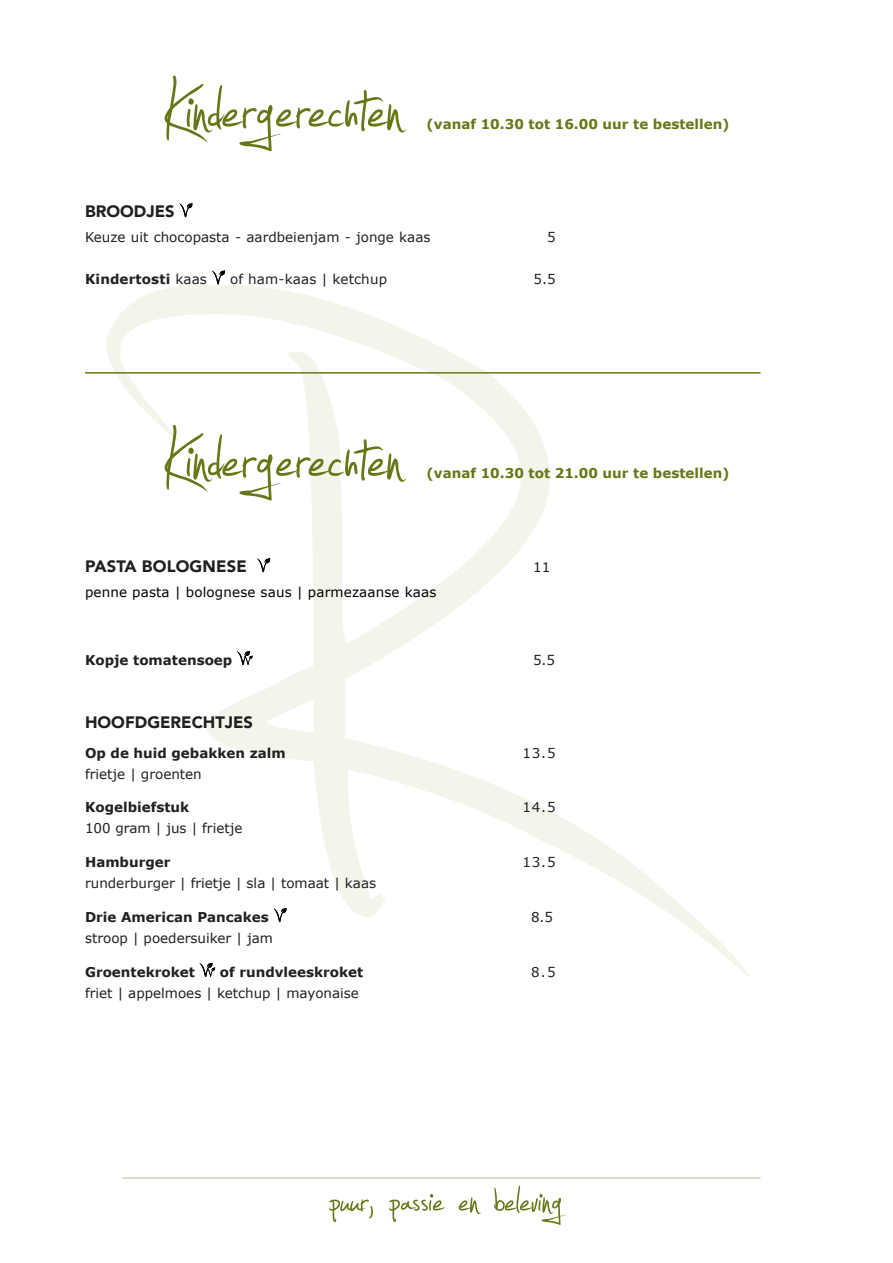
<style>
.page{position:relative;width:893px;height:1263px;background:#fff}
.page>*{position:absolute;margin:0;border:0;box-sizing:border-box;transform-origin:0 0}
.t1{font:135px "Jellyka Estryas Handwriting";color:#677717}
.t2{font:79.2px "Jellyka Estryas Handwriting";color:#677717}
.t3{font:900 16.5px "Avenir";color:#231f20}
.t4{font:13.5px "Verdana";color:#231f20}
.t5{font:700 13.5px "Verdana";color:#231f20}
.t6{font:700 13.5px "Verdana";color:#677717}
.t7{font:13.5px "Verdana";letter-spacing:.01em;color:#000}
.s1{font-weight:400}
</style>
<div class="page">
<hr style="left:123px;top:1177px;width:637px;height:1px;background:#bdc497">
<svg style="left:106px;top:285px;width:643px;height:692px"></svg>
<svg style="left:179px;top:203px;width:14px;height:14px"></svg>
<svg style="left:212px;top:270px;width:13px;height:14px"></svg>
<svg style="left:257px;top:558px;width:13px;height:14px"></svg>
<svg style="left:237px;top:651px;width:16px;height:14px"></svg>
<svg style="left:274px;top:908px;width:13px;height:14px"></svg>
<svg style="left:199px;top:963px;width:16px;height:14px"></svg>
<hr style="left:85px;top:372px;width:675px;height:2px;background:#677717">
<h1 class="t1" style="left:163px;top:53px;width:239px">Kindergerechten</h1>
<p class="t6" style="left:427px;top:115px;width:304px">(vanaf 10.30 tot 16.00 uur te bestellen)</p>
<p class="t3" style="left:85px;top:197px;width:91px">BROODJES</p>
<p class="t4" style="left:85px;top:229px;width:347px">Keuze uit chocopasta - aardbeienjam - jonge kaas</p>
<p class="t4" style="left:547px;top:229px;width:10px">5</p>
<p class="t5" style="left:85px;top:271px;width:123px">Kindertosti <span class="s1">kaas</span></p>
<p class="t4" style="left:230px;top:271px;width:158px">of ham-kaas | ketchup</p>
<p class="t4" style="left:533px;top:271px;width:24px">5.5</p>
<h1 class="t1" style="left:163px;top:402px;width:239px">Kindergerechten</h1>
<p class="t6" style="left:427px;top:465px;width:304px">(vanaf 10.30 tot 21.00 uur te bestellen)</p>
<p class="t3" style="left:85px;top:552px;width:163px">PASTA BOLOGNESE</p>
<p class="t4" style="left:533px;top:559px;width:19px">11</p>
<p class="t7" style="left:85px;top:584px;width:353px">penne pasta | bolognese saus | parmezaanse kaas</p>
<p class="t5" style="left:85px;top:651px;width:149px">Kopje tomatensoep</p>
<p class="t4" style="left:533px;top:651px;width:24px">5.5</p>
<p class="t3" style="left:85px;top:708px;width:170px">HOOFDGERECHTJES</p>
<p class="t5" style="left:85px;top:744px;width:202px">Op de huid gebakken zalm</p>
<p class="t4" style="left:522px;top:744px;width:35px">13.5</p>
<p class="t4" style="left:85px;top:765px;width:118px">frietje | groenten</p>
<p class="t5" style="left:85px;top:799px;width:106px">Kogelbiefstuk</p>
<p class="t4" style="left:522px;top:799px;width:35px">14.5</p>
<p class="t4" style="left:85px;top:820px;width:159px">100 gram | jus | frietje</p>
<p class="t5" style="left:85px;top:853px;width:87px">Hamburger</p>
<p class="t4" style="left:522px;top:854px;width:35px">13.5</p>
<p class="t4" style="left:85px;top:875px;width:293px">runderburger | frietje | sla | tomaat | kaas</p>
<p class="t5" style="left:85px;top:908px;width:185px">Drie American Pancakes</p>
<p class="t4" style="left:531px;top:908px;width:24px">8.5</p>
<p class="t4" style="left:85px;top:929px;width:189px">stroop | poedersuiker | jam</p>
<p class="t5" style="left:85px;top:963px;width:111px">Groentekroket</p>
<p class="t5" style="left:220px;top:963px;width:145px">of rundvleeskroket</p>
<p class="t4" style="left:531px;top:963px;width:26px">8.5</p>
<p class="t4" style="left:85px;top:984px;width:275px">friet | appelmoes | ketchup | mayonaise</p>
<h2 class="t2" style="left:330px;top:1167px;width:235px">puur, passie en beleving</h2>
</div>
